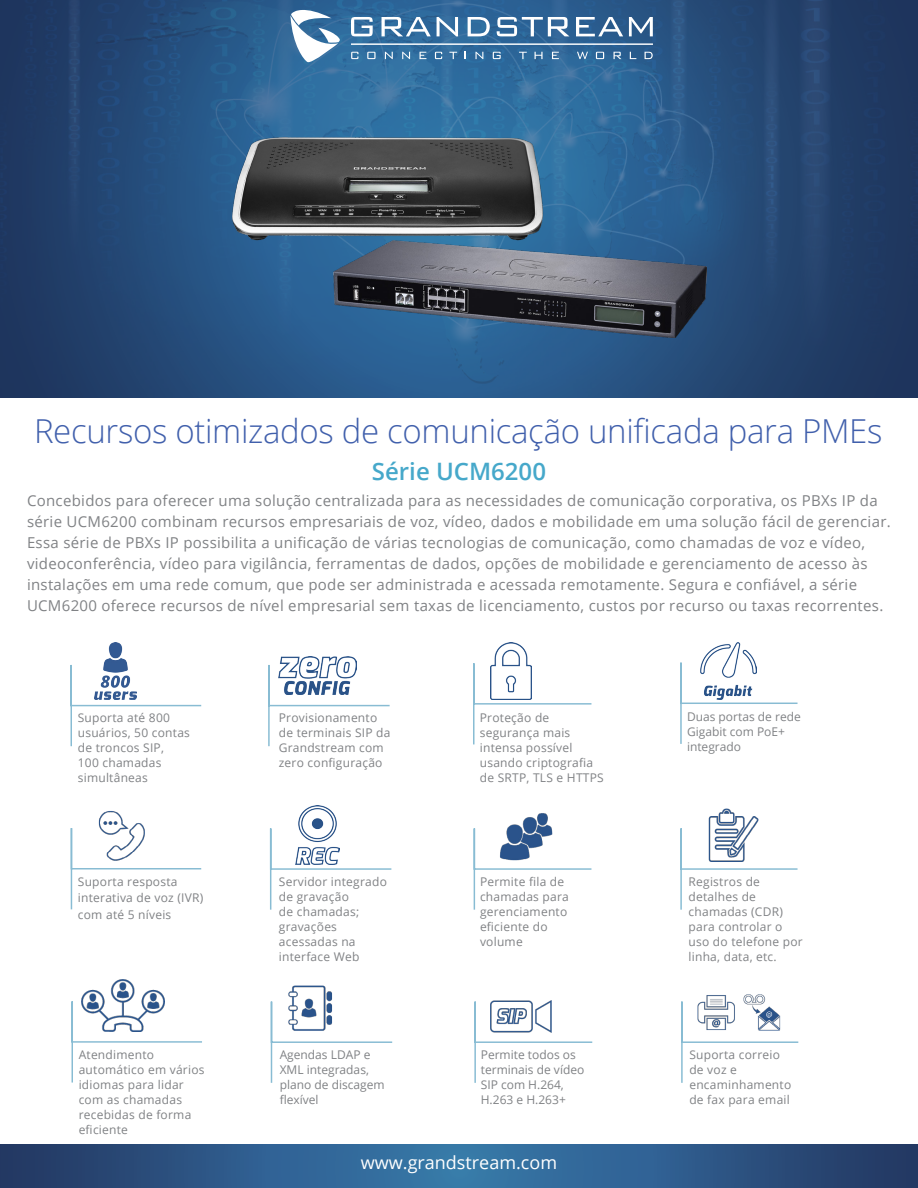
<style>
.page{position:relative;width:918px;height:1188px;background:#fff}
.page>*{position:absolute;margin:0;border:0;box-sizing:border-box;transform-origin:0 0}
.t1{font:300 33px "Open Sans";letter-spacing:-.01em;color:#4160ac}
.t2{font:600 24px "Open Sans";color:#46a8ca}
.t3{font:18px "Open Sans";color:#fff}
.t4{font:15px/21px "Open Sans";letter-spacing:.02em;color:#808285}
.t5{font:12px/15px "Open Sans";letter-spacing:.02em;color:#808285}
.t6{font:12px/15px "Open Sans";color:#808285}
</style>
<div class="page">
<img style="left:0;top:0;width:918px;height:397px">
<img style="left:232px;top:137px;width:474px;height:200px">
<svg style="left:291px;top:10px;width:49px;height:52px"></svg>
<svg style="left:351px;top:17px;width:22px;height:19px"></svg>
<svg style="left:382px;top:17px;width:49px;height:19px"></svg>
<svg style="left:437px;top:17px;width:21px;height:19px"></svg>
<svg style="left:468px;top:17px;width:22px;height:19px"></svg>
<svg style="left:497px;top:17px;width:72px;height:19px"></svg>
<svg style="left:576px;top:17px;width:47px;height:19px"></svg>
<svg style="left:629px;top:17px;width:24px;height:19px"></svg>
<svg style="left:351px;top:52px;width:7px;height:7px"></svg>
<svg style="left:367px;top:52px;width:9px;height:7px"></svg>
<svg style="left:385px;top:52px;width:8px;height:7px"></svg>
<svg style="left:402px;top:52px;width:8px;height:7px"></svg>
<svg style="left:420px;top:52px;width:6px;height:7px"></svg>
<svg style="left:435px;top:52px;width:7px;height:7px"></svg>
<svg style="left:449px;top:52px;width:8px;height:7px"></svg>
<svg style="left:476px;top:52px;width:7px;height:7px"></svg>
<svg style="left:493px;top:52px;width:8px;height:7px"></svg>
<svg style="left:519px;top:52px;width:8px;height:7px"></svg>
<svg style="left:535px;top:52px;width:8px;height:7px"></svg>
<svg style="left:552px;top:52px;width:7px;height:7px"></svg>
<svg style="left:645px;top:52px;width:8px;height:7px"></svg>
<svg style="left:596px;top:52px;width:8px;height:7px"></svg>
<svg style="left:614px;top:52px;width:7px;height:7px"></svg>
<svg style="left:630px;top:52px;width:6px;height:7px"></svg>
<svg style="left:577px;top:52px;width:11px;height:7px"></svg>
<hr style="left:351px;top:44px;width:302px;height:1px;background:#fff">
<img style="left:98px;top:811px;width:46px;height:16px">
<img style="left:494px;top:643px;width:34px;height:19px">
<img style="left:708px;top:808px;width:51px;height:19px">
<img style="left:104px;top:643px;width:23px;height:20px">
<img style="left:298px;top:805px;width:39px;height:22px">
<img style="left:508px;top:813px;width:43px;height:14px">
<svg style="left:0;top:1145px;width:918px;height:43px;background:#2d5988"></svg>
<svg style="left:70px;top:663px;width:132px;height:84px"></svg>
<svg style="left:268px;top:665px;width:122px;height:82px"></svg>
<svg style="left:473px;top:662px;width:119px;height:83px"></svg>
<svg style="left:70px;top:827px;width:132px;height:83px"></svg>
<svg style="left:269px;top:827px;width:123px;height:83px"></svg>
<svg style="left:473px;top:827px;width:119px;height:83px"></svg>
<svg style="left:680px;top:827px;width:118px;height:83px"></svg>
<img style="left:702px;top:642px;width:53px;height:19px">
<svg style="left:680px;top:661px;width:118px;height:83px"></svg>
<img style="left:279px;top:656px;width:78px;height:39px">
<img style="left:82px;top:980px;width:83px;height:20px">
<img style="left:706px;top:994px;width:60px;height:6px">
<img style="left:288px;top:985px;width:45px;height:15px">
<svg style="left:71px;top:1000px;width:131px;height:83px"></svg>
<svg style="left:270px;top:1000px;width:123px;height:83px"></svg>
<svg style="left:474px;top:1000px;width:119px;height:83px"></svg>
<svg style="left:681px;top:1000px;width:118px;height:83px"></svg>
<h1 class="t1" style="left:34px;top:409px;width:850px">Recursos otimizados de comunicação unificada para PMEs</h1>
<h2 class="t2" style="left:372px;top:455px;width:176px">Série UCM6200</h2>
<p class="t4" style="left:27px;top:490px;width:865px">Concebidos para oferecer uma solução centralizada para as necessidades de comunicação corporativa, os PBXs IP da série UCM6200 combinam recursos empresariais de voz, vídeo, dados e mobilidade em uma solução fácil de gerenciar.<br>Essa série de PBXs IP possibilita a unificação de várias tecnologias de comunicação, como chamadas de voz e vídeo, videoconferência, vídeo para vigilância, ferramentas de dados, opções de mobilidade e gerenciamento de acesso às instalações em uma rede comum, que pode ser administrada e acessada remotamente. Segura e confiável, a série UCM6200 oferece recursos de nível empresarial sem taxas de licenciamento, custos por recurso ou taxas recorrentes.</p>
<p class="t5" style="left:78px;top:710px;width:114px">Suporta até 800 usuários, 50 contas de troncos SIP,<br>100 chamadas simultâneas</p>
<p class="t5" style="left:279px;top:710px;width:113px">Provisionamento de terminais SIP da<br>Grandstream com zero configuração</p>
<p class="t5" style="left:480px;top:710px;width:126px">Proteção de segurança mais intensa possível usando criptografia de SRTP, TLS e HTTPS</p>
<p class="t6" style="left:687px;top:709px;width:115px">Duas portas de rede<br>Gigabit com PoE+ integrado</p>
<p class="t5" style="left:78px;top:873px;width:127px;line-height:16.5px">Suporta resposta interativa de voz (IVR) com até 5 níveis</p>
<p class="t5" style="left:279px;top:874px;width:110px">Servidor integrado de gravação<br>de chamadas; gravações acessadas na interface Web</p>
<p class="t5" style="left:480px;top:874px;width:90px">Permite fila de chamadas para gerenciamento eficiente do volume</p>
<p class="t5" style="left:689px;top:874px;width:116px">Registros de detalhes de chamadas (CDR) para controlar o uso do telefone por linha, data, etc.</p>
<p class="t5" style="left:79px;top:1047px;width:127px">Atendimento automático em vários idiomas para lidar com as chamadas recebidas de forma eficiente</p>
<p class="t6" style="left:280px;top:1047px;width:106px">Agendas LDAP e<br>XML integradas, plano de discagem flexível</p>
<p class="t6" style="left:481px;top:1047px;width:105px">Permite todos os terminais de vídeo<br>SIP com H.264,<br>H.263 e H.263+</p>
<p class="t5" style="left:689px;top:1047px;width:103px">Suporta correio de voz e encaminhamento de fax para email</p>
<h3 class="t3" style="left:361px;top:1151px;width:198px">www.grandstream.com</h3>
</div>
